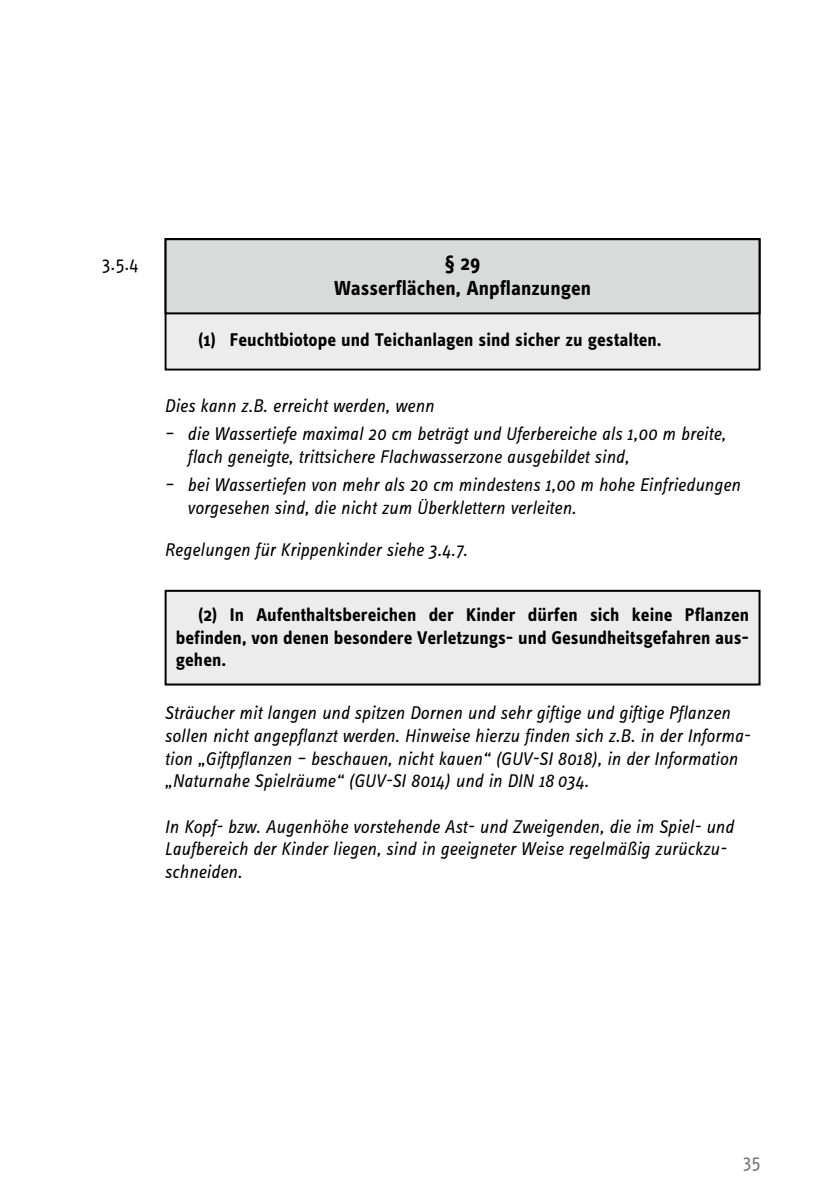
<style>
.page{position:relative;width:840px;height:1191px;background:#fff}
.page>*{position:absolute;margin:0;border:0;box-sizing:border-box;transform-origin:0 0}
.t1{font:700 21px/25px "Info OT Text";color:#000;text-align:center}
.t2{font:italic 19px/22.6px "Info OT Text";color:#000}
.t3{font:700 19px/22.6px "Info OT Text";color:#000;text-align:justify}
.t4{font:19px "Info OT Text";color:#000}
.t5{font:19px "Info OT Text";color:#6f6f6f}
</style>
<div class="page">
<div style="left:165px;top:591px;width:594px;height:93px;background:#ececec"></div>
<div style="left:164px;top:590px;width:596px;height:95px;border:2px solid #000"></div>
<div style="left:165px;top:239px;width:594px;height:130px;background:#ececec"></div>
<div style="left:164px;top:238px;width:596px;height:132px;border:2px solid #000"></div>
<div style="left:165px;top:239px;width:594px;height:74px;background:#d9dada"></div>
<div style="left:164px;top:238px;width:596px;height:76px;border:2px solid #000"></div>
<p class="t4" style="left:102px;top:252px;width:38px">3.5.4</p>
<p class="t1" style="left:334px;top:250px;width:258px">§ 29<br>Wasserflächen, Anpflanzungen</p>
<p class="t3" style="left:198px;top:328px;width:464px">(1) Feuchtbiotope und Teichanlagen sind sicher zu gestalten.</p>
<p class="t2" style="left:164px;top:393px;width:271px">Dies kann z.B. erreicht werden, wenn</p>
<p class="t2" style="left:187px;top:422px;width:539px;text-indent:-23px">– die Wassertiefe maximal 20 cm beträgt und Uferbereiche als 1,00 m breite, flach geneigte, trittsichere Flachwasserzone ausgebildet sind,</p>
<p class="t2" style="left:187px;top:473px;width:554px;text-indent:-23px">– bei Wassertiefen von mehr als 20 cm mindestens 1,00 m hohe Einfriedungen vorgesehen sind, die nicht zum Überklettern verleiten.</p>
<p class="t2" style="left:164px;top:538px;width:304px">Regelungen für Krippenkinder siehe 3.4.7.</p>
<p class="t3" style="left:176px;top:603px;width:574px;text-indent:22px">(2) In Aufenthaltsbereichen der Kinder dürfen sich keine Pflanzen befinden, von denen besondere Verletzungs- und Gesundheitsgefahren aus&shy;gehen.</p>
<p class="t2" style="left:164px;top:701px;width:587px">Sträucher mit langen und spitzen Dornen und sehr giftige und giftige Pflanzen sollen nicht angepflanzt werden. Hinweise hierzu finden sich z.B. in der Informa&shy;tion „Giftpflanzen – beschauen, nicht kauen“ (GUV-SI 8018), in der Information „Naturnahe Spielräume“ (GUV-SI 8014) und in DIN 18 034.</p>
<p class="t2" style="left:164px;top:814px;width:570px">In Kopf- bzw. Augenhöhe vorstehende Ast- und Zweigenden, die im Spiel- und<br>Laufbereich der Kinder liegen, sind in geeigneter Weise regelmäßig zurückzu&shy;schneiden.</p>
<p class="t5" style="left:742px;top:1150px;width:19px">35</p>
</div>
